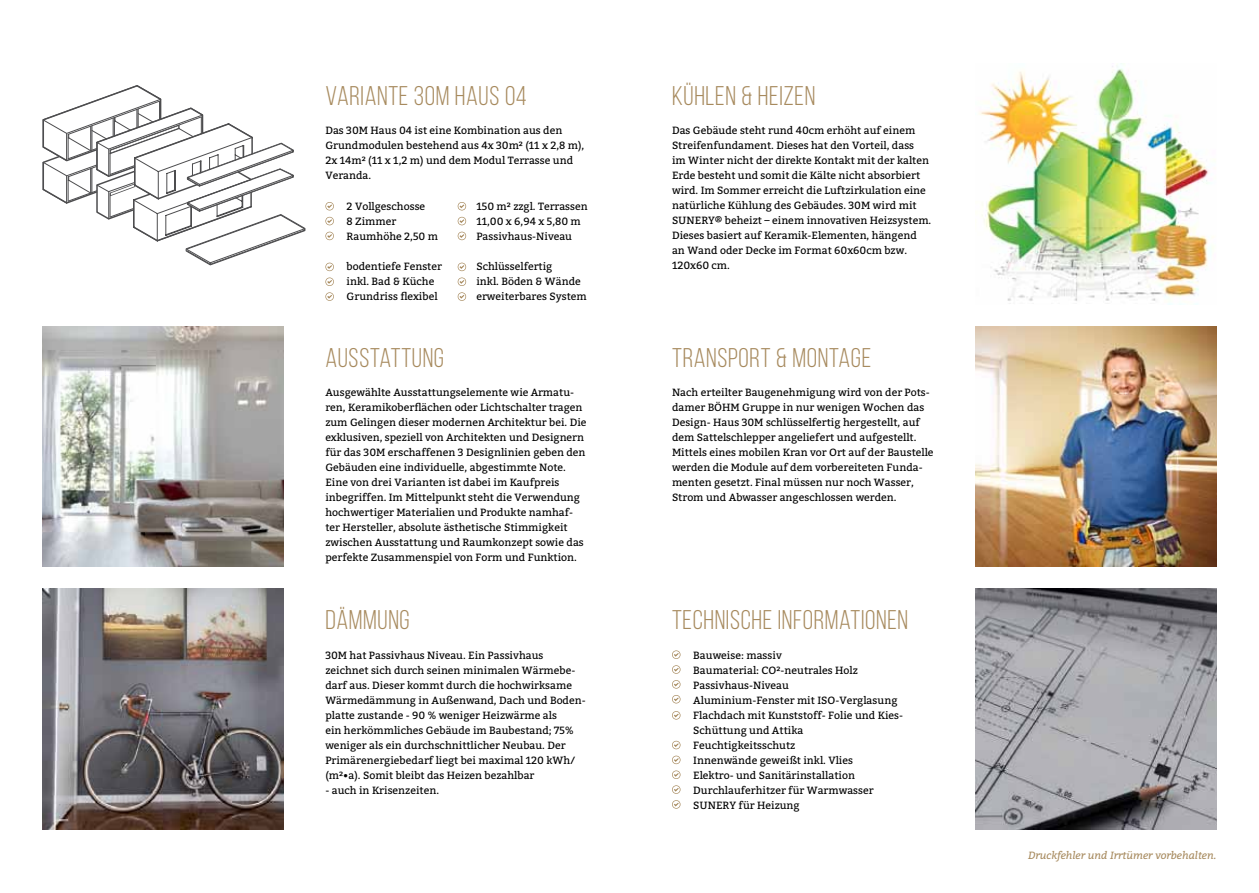
<style>
.page{position:relative;width:1259px;height:893px;background:#fff}
.page>*{position:absolute;margin:0;border:0;box-sizing:border-box;transform-origin:0 0}
.t1{font:27px "Bebas Neue";letter-spacing:.025em;color:#a78a5e}
.t2{font:10.5px/15px "Bitter";color:#000}
.t3{font:italic 10.5px "Bitter";color:#a78a5e}
</style>
<div class="page">
<img style="left:43px;top:326px;width:240px;height:241px">
<img style="left:43px;top:588px;width:240px;height:241px">
<img style="left:979px;top:66px;width:235px;height:239px">
<img style="left:975px;top:588px;width:241px;height:241px">
<svg style="left:42px;top:85px;width:263px;height:180px"></svg>
<img style="left:975px;top:326px;width:241px;height:241px">
<svg style="left:672px;top:650px;width:9px;height:9px"></svg>
<svg style="left:325px;top:202px;width:9px;height:8px"></svg>
<svg style="left:457px;top:202px;width:9px;height:8px"></svg>
<svg style="left:457px;top:263px;width:9px;height:8px"></svg>
<svg style="left:672px;top:665px;width:9px;height:9px"></svg>
<svg style="left:325px;top:217px;width:9px;height:8px"></svg>
<svg style="left:457px;top:217px;width:9px;height:8px"></svg>
<svg style="left:457px;top:277px;width:9px;height:9px"></svg>
<svg style="left:672px;top:711px;width:9px;height:9px"></svg>
<svg style="left:325px;top:263px;width:9px;height:8px"></svg>
<svg style="left:672px;top:756px;width:9px;height:8px"></svg>
<svg style="left:325px;top:292px;width:9px;height:9px"></svg>
<svg style="left:672px;top:680px;width:9px;height:9px"></svg>
<svg style="left:325px;top:232px;width:9px;height:8px"></svg>
<svg style="left:457px;top:232px;width:9px;height:8px"></svg>
<svg style="left:457px;top:292px;width:9px;height:9px"></svg>
<svg style="left:672px;top:770px;width:9px;height:9px"></svg>
<svg style="left:672px;top:695px;width:9px;height:8px"></svg>
<svg style="left:672px;top:741px;width:9px;height:8px"></svg>
<svg style="left:325px;top:277px;width:9px;height:9px"></svg>
<svg style="left:672px;top:785px;width:9px;height:9px"></svg>
<svg style="left:672px;top:800px;width:9px;height:9px"></svg>
<h1 class="t1" style="left:325px;top:81px;width:203px">VARIANTE 30M HAUS 04</h1>
<p class="t2" style="left:325px;top:123px;width:260px">Das 30M Haus 04 ist eine Kombination aus den Grundmodulen bestehend aus 4x 30m² (11 x 2,8 m), 2x 14m² (11 x 1,2 m) und dem Modul Terrasse und Veranda.</p>
<p class="t2" style="left:347px;top:198px;width:80px">2 Vollgeschosse</p>
<p class="t2" style="left:476px;top:198px;width:113px">150 m² zzgl. Terrassen</p>
<p class="t2" style="left:347px;top:213px;width:51px">8 Zimmer</p>
<p class="t2" style="left:476px;top:213px;width:106px">11,00 x 6,94 x 5,80 m</p>
<p class="t2" style="left:347px;top:228px;width:93px">Raumhöhe 2,50 m</p>
<p class="t2" style="left:476px;top:228px;width:97px">Passivhaus-Niveau</p>
<p class="t2" style="left:347px;top:258px;width:97px">bodentiefe Fenster</p>
<p class="t2" style="left:476px;top:258px;width:77px">Schlüsselfertig</p>
<p class="t2" style="left:347px;top:273px;width:89px">inkl. Bad &amp; Küche</p>
<p class="t2" style="left:476px;top:273px;width:106px">inkl. Böden &amp; Wände</p>
<p class="t2" style="left:347px;top:288px;width:92px">Grundriss flexibel</p>
<p class="t2" style="left:476px;top:288px;width:112px">erweiterbares System</p>
<h1 class="t1" style="left:325px;top:343px;width:120px">AUSSTATTUNG</h1>
<p class="t2" style="left:325px;top:385px;width:263px">Ausgewählte Ausstattungselemente wie Armatu&shy;ren, Keramikoberflächen oder Lichtschalter tragen zum Gelingen dieser modernen Architektur bei. Die exklusiven, speziell von Architekten und Designern für das 30M erschaffenen 3 Designlinien geben den Gebäuden eine individuelle, abgestimmte Note.<br>Eine von drei Varianten ist dabei im Kaufpreis inbegriffen. Im Mittelpunkt steht die Verwendung hochwertiger Materialien und Produkte namhaf&shy;ter Hersteller, absolute ästhetische Stimmigkeit zwischen Ausstattung und Raumkonzept sowie das perfekte Zusammenspiel von Form und Funktion.</p>
<h1 class="t1" style="left:325px;top:605px;width:86px">DÄMMUNG</h1>
<p class="t2" style="left:325px;top:647px;width:262px">30M hat Passivhaus Niveau. Ein Passivhaus zeichnet sich durch seinen minimalen Wärmebe&shy;darf aus. Dieser kommt durch die hochwirksame Wärmedämmung in Außenwand, Dach und Boden&shy;platte zustande - 90 % weniger Heizwärme als<br>ein herkömmliches Gebäude im Baubestand; 75% weniger als ein durchschnittlicher Neubau. Der Primärenergiebedarf liegt bei maximal 120 kWh/ (m²•a). Somit bleibt das Heizen bezahlbar</p>
<p class="t2" style="left:325px;top:782px;width:115px">- auch in Krisenzeiten.</p>
<h1 class="t1" style="left:672px;top:81px;width:145px">KÜHLEN &amp; HEIZEN</h1>
<p class="t2" style="left:672px;top:123px;width:261px">Das Gebäude steht rund 40cm erhöht auf einem Streifenfundament. Dieses hat den Vorteil, dass<br>im Winter nicht der direkte Kontakt mit der kalten Erde besteht und somit die Kälte nicht absorbiert wird. Im Sommer erreicht die Luftzirkulation eine natürliche Kühlung des Gebäudes. 30M wird mit SUNERY® beheizt – einem innovativen Heizsystem.<br>Dieses basiert auf Keramik-Elementen, hängend an Wand oder Decke im Format 60x60cm bzw.<br>120x60 cm.</p>
<h1 class="t1" style="left:672px;top:343px;width:201px">TRANSPORT &amp; MONTAGE</h1>
<p class="t2" style="left:672px;top:385px;width:263px">Nach erteilter Baugenehmigung wird von der Pots&shy;damer BÖHM Gruppe in nur wenigen Wochen das Design- Haus 30M schlüsselfertig hergestellt, auf dem Sattelschlepper angeliefert und aufgestellt.<br>Mittels eines mobilen Kran vor Ort auf der Baustelle werden die Module auf dem vorbereiteten Funda&shy;menten gesetzt. Final müssen nur noch Wasser, Strom und Abwasser angeschlossen werden.</p>
<h1 class="t1" style="left:672px;top:605px;width:237px">TECHNISCHE INFORMATIONEN</h1>
<p class="t2" style="left:693px;top:647px;width:211px">Bauweise: massiv<br>Baumaterial: CO²-neutrales Holz<br>Passivhaus-Niveau<br>Aluminium-Fenster mit ISO-Verglasung<br>Flachdach mit Kunststoff- Folie und Kies-<br>Schüttung und Attika<br>Feuchtigkeitsschutz<br>Innenwände geweißt inkl. Vlies<br>Elektro- und Sanitärinstallation<br>Durchlauferhitzer für Warmwasser<br>SUNERY für Heizung</p>
<p class="t3" style="left:1028px;top:847px;width:190px">Druckfehler und Irrtümer vorbehalten.</p>
</div>
